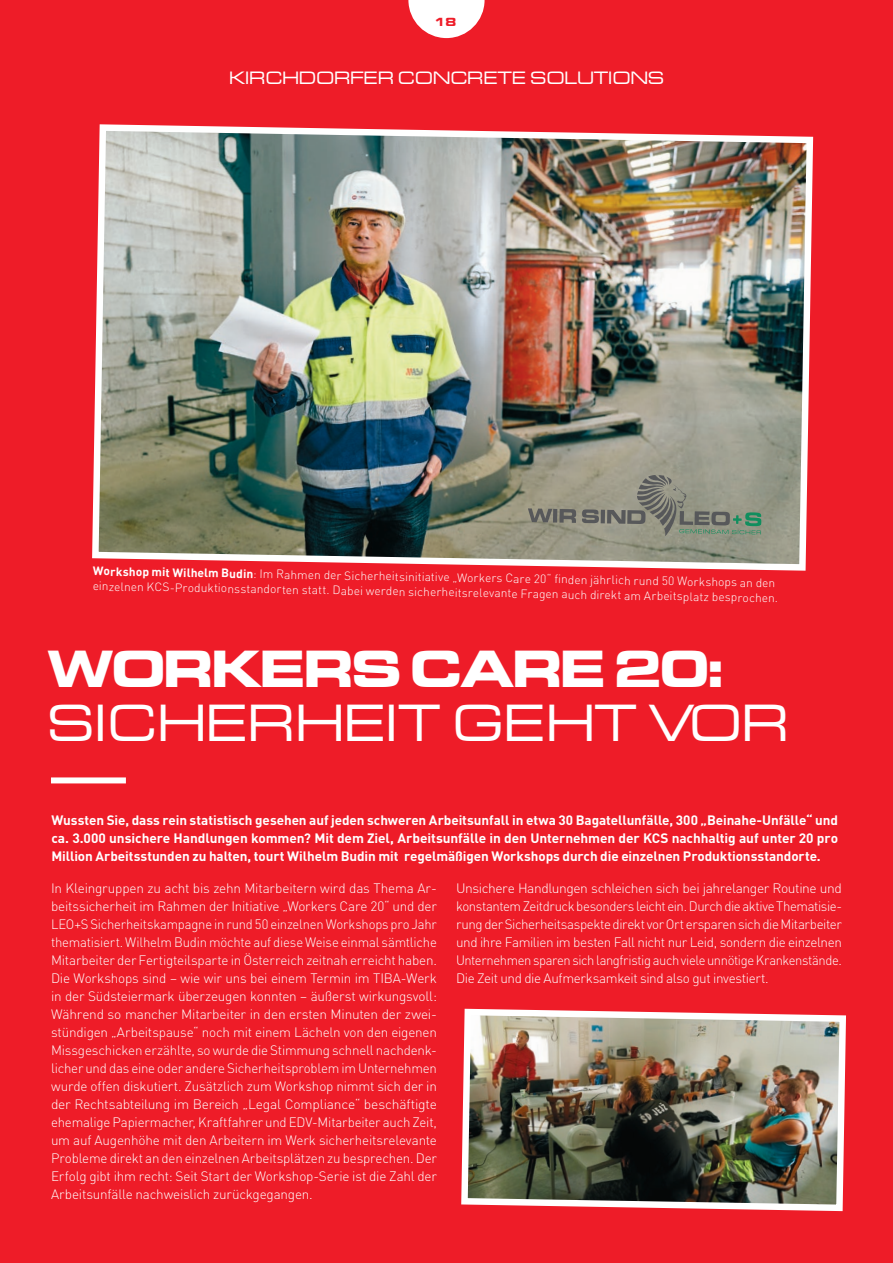
<style>
.page{position:relative;width:893px;height:1263px;background:#ee1c28}
.page>*{position:absolute;margin:0;border:0;box-sizing:border-box;transform-origin:0 0}
.t1{font:46.5px "Thekla Extended";letter-spacing:.02em;color:#fff}
.t2{font:46.5px "Thekla Bold Extended";letter-spacing:-.01em;color:#fff}
.t3{font:15.9px "Thekla Extended";letter-spacing:.015em;color:#fff}
.Bildunterschrift{font:300 13.5px/18px "DIN Pro";letter-spacing:-.02em;color:#fff;text-align:justify}
.t4{font:700 13.5px/18px "DIN Pro";letter-spacing:-.01em;color:#fff;text-align:justify}
.Bildunterschrift-2{font:300 12px "DIN Pro";color:#fff}
.t5{font:10.5px "Thekla Bold Extended";color:#ee1c28}
.s1{font-weight:700}
</style>
<div class="page">
<div style="left:51px;top:777px;width:75px;height:6px;background:#fff"></div>
<svg style="left:408px;top:0;width:77px;height:38px"></svg>
<img style="left:92px;top:124px;width:722px;height:447px">
<svg style="left:528px;top:475px;width:234px;height:61px;background:#8d8f80"></svg>
<img style="left:461px;top:1008px;width:385px;height:204px">
<p class="t5" style="left:434px;top:14px;width:23px">18</p>
<p class="t3" style="left:229px;top:64px;width:436px">KIRCHDORFER CONCRETE SOLUTIONS</p>
<p class="Bildunterschrift-2" style="left:93px;top:563px;width:684px;rotate:1deg"><span class="s1">Workshop mit Wilhelm Budin</span>: Im Rahmen der Sicherheitsinitiative „Workers Care 20“ fi nden jährlich rund 50 Workshops an den</p>
<p class="Bildunterschrift-2" style="left:93px;top:578px;width:687px;rotate:1deg">einzelnen KCS-Produktionsstandorten statt. Dabei werden sicherheitsrelevante Fragen auch direkt am Arbeitsplatz besprochen.</p>
<p class="t2" style="left:47px;top:634px;width:677px">WORKERS CARE 20:</p>
<p class="t1" style="left:47px;top:685px;width:742px">SICHERHEIT GEHT VOR</p>
<p class="t4" style="left:51px;top:810px;width:788px">Wussten Sie, dass rein statistisch gesehen auf jeden schweren Arbeitsunfall in etwa 30 Bagatellunfälle, 300 „Beinahe-Unfälle“ und ca. 3.000 unsichere Handlungen kommen? Mit dem Ziel, Arbeitsunfälle in den Unternehmen der KCS nachhaltig auf unter 20 pro Million Arbeitsstunden zu halten, tourt Wilhelm Budin mit regelmäßigen Workshops durch die einzelnen Produktionsstandorte.</p>
<p class="Bildunterschrift" style="left:51px;top:878px;width:387px">In Kleingruppen zu acht bis zehn Mitarbeitern wird das Thema Ar&shy;beitssicherheit im Rahmen der Initiative „Workers Care 20“ und der LEO+S Sicherheitskampagne in rund 50 einzelnen Workshops pro Jahr thematisiert. Wilhelm Budin möchte auf diese Weise einmal sämtliche Mitarbeiter der Fertigteilsparte in Österreich zeitnah erreicht haben.<br>Die Workshops sind – wie wir uns bei einem Termin im TIBA-Werk in der Südsteiermark überzeugen konnten – äußerst wirkungsvoll:<br>Während so mancher Mitarbeiter in den ersten Minuten der zwei&shy;stündigen „Arbeitspause“ noch mit einem Lächeln von den eigenen Missgeschicken erzählte, so wurde die Stimmung schnell nachdenk&shy;licher und das eine oder andere Sicherheitsproblem im Unternehmen wurde offen diskutiert. Zusätzlich zum Workshop nimmt sich der in der Rechtsabteilung im Bereich „Legal Compliance“ beschäftigte ehemalige Papiermacher, Kraftfahrer und EDV-Mitarbeiter auch Zeit, um auf Augenhöhe mit den Arbeitern im Werk sicherheitsrelevante Probleme direkt an den einzelnen Arbeitsplätzen zu besprechen. Der Erfolg gibt ihm recht: Seit Start der Workshop-Serie ist die Zahl der Arbeitsunfälle nachweislich zurückgegangen.</p>
<p class="Bildunterschrift" style="left:456px;top:878px;width:387px">Unsichere Handlungen schleichen sich bei jahrelanger Routine und konstantem Zeitdruck besonders leicht ein. Durch die aktive Thematisie&shy;rung der Sicherheitsaspekte direkt vor Ort ersparen sich die Mitarbeiter und ihre Familien im besten Fall nicht nur Leid, sondern die einzelnen Unternehmen sparen sich langfristig auch viele unnötige Krankenstände.<br>Die Zeit und die Aufmerksamkeit sind also gut investiert.</p>
</div>
